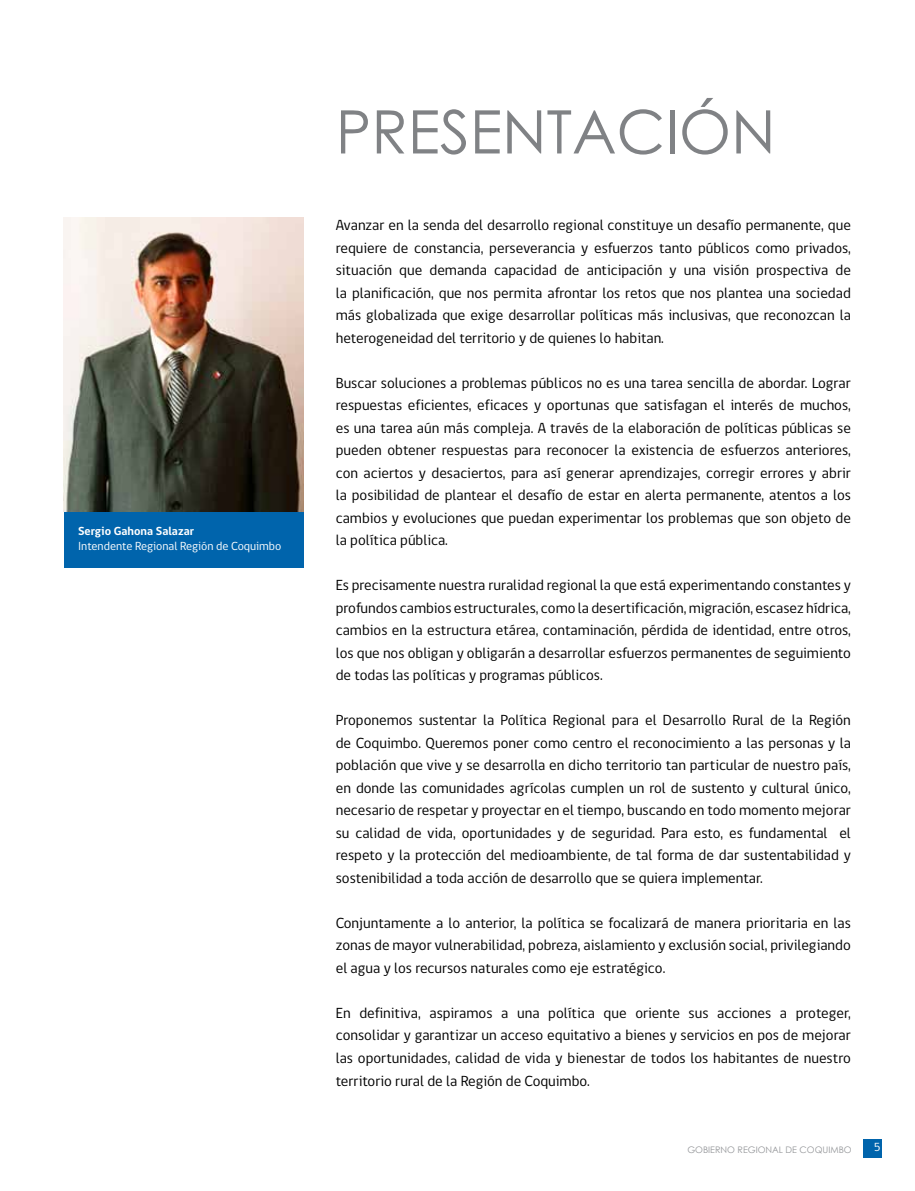
<style>
.page{position:relative;width:915px;height:1191px;background:#fff}
.page>*{position:absolute;margin:0;border:0;box-sizing:border-box;transform-origin:0 0}
.t1{font:60px "Century Gothic";color:#808285}
.t2{font:15px/22.5px "gob CL";color:#000;text-align:justify}
.t3{font:12px "gob CL";color:#fff}
.t4{font:700 12px "gob CL";color:#fff}
.t5{font:9px "Century Gothic";color:#939598}
</style>
<div class="page">
<div style="left:862px;top:1139px;width:19px;height:19px;background:#0064ac"></div>
<div style="left:64px;top:511px;width:239px;height:57px;background:#0064ac"></div>
<img style="left:64px;top:217px;width:239px;height:294px">
<p class="t4" style="left:78px;top:523px;width:117px">Sergio Gahona Salazar</p>
<p class="t3" style="left:78px;top:538px;width:205px">Intendente Regional Región de Coquimbo</p>
<h1 class="t1" style="left:335px;top:90px;width:441px">PRESENTACIÓN</h1>
<p class="t2" style="left:335px;top:214px;width:516px">Avanzar en la senda del desarrollo regional constituye un desafío permanente, que requiere de constancia, perseverancia y esfuerzos tanto públicos como privados, situación que demanda capacidad de anticipación y una visión prospectiva de la planificación, que nos permita afrontar los retos que nos plantea una sociedad más globalizada que exige desarrollar políticas más inclusivas, que reconozcan la heterogeneidad del territorio y de quienes lo habitan.</p>
<p class="t2" style="left:335px;top:372px;width:516px">Buscar soluciones a problemas públicos no es una tarea sencilla de abordar. Lograr respuestas eficientes, eficaces y oportunas que satisfagan el interés de muchos, es una tarea aún más compleja. A través de la elaboración de políticas públicas se pueden obtener respuestas para reconocer la existencia de esfuerzos anteriores, con aciertos y desaciertos, para así generar aprendizajes, corregir errores y abrir la posibilidad de plantear el desafío de estar en alerta permanente, atentos a los cambios y evoluciones que puedan experimentar los problemas que son objeto de la política pública.</p>
<p class="t2" style="left:335px;top:574px;width:516px">Es precisamente nuestra ruralidad regional la que está experimentando constantes y profundos cambios estructurales, como la desertificación, migración, escasez hídrica, cambios en la estructura etárea, contaminación, pérdida de identidad, entre otros, los que nos obligan y obligarán a desarrollar esfuerzos permanentes de seguimiento de todas las políticas y programas públicos.</p>
<p class="t2" style="left:335px;top:709px;width:516px">Proponemos sustentar la Política Regional para el Desarrollo Rural de la Región de Coquimbo. Queremos poner como centro el reconocimiento a las personas y la población que vive y se desarrolla en dicho territorio tan particular de nuestro país, en donde las comunidades agrícolas cumplen un rol de sustento y cultural único, necesario de respetar y proyectar en el tiempo, buscando en todo momento mejorar su calidad de vida, oportunidades y de seguridad. Para esto, es fundamental el respeto y la protección del medioambiente, de tal forma de dar sustentabilidad y sostenibilidad a toda acción de desarrollo que se quiera implementar.</p>
<p class="t2" style="left:335px;top:912px;width:516px">Conjuntamente a lo anterior, la política se focalizará de manera prioritaria en las zonas de mayor vulnerabilidad, pobreza, aislamiento y exclusión social, privilegiando el agua y los recursos naturales como eje estratégico.</p>
<p class="t2" style="left:335px;top:1002px;width:516px">En definitiva, aspiramos a una política que oriente sus acciones a proteger, consolidar y garantizar un acceso equitativo a bienes y servicios en pos de mejorar las oportunidades, calidad de vida y bienestar de todos los habitantes de nuestro territorio rural de la Región de Coquimbo.</p>
<p class="t5" style="left:687px;top:1143px;width:166px">GOBIERNO REGIONAL DE COQUIMBO</p>
<p class="t3" style="left:874px;top:1138px;width:8px">5</p>
</div>
